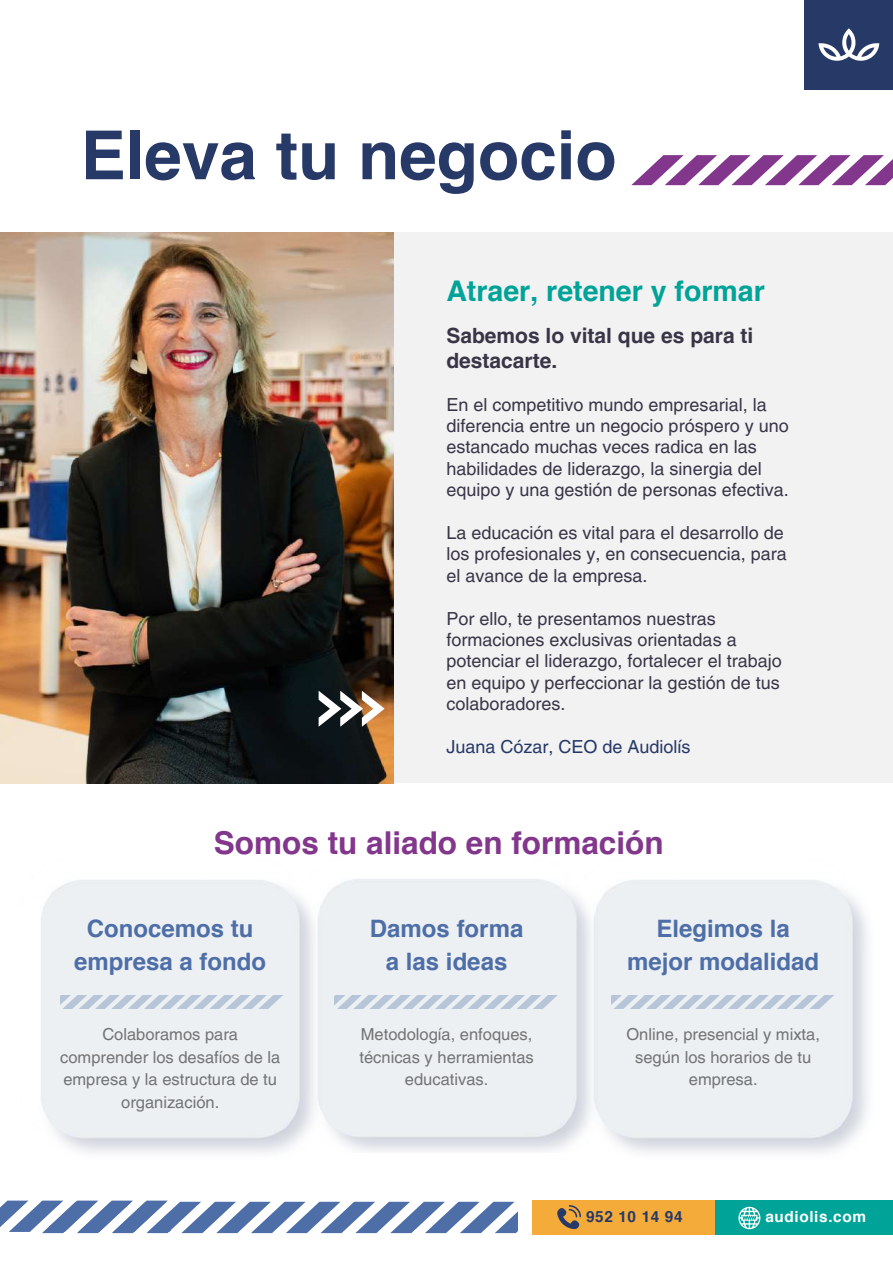
<style>
.page{position:relative;width:893px;height:1264px;background:#fff}
.page>*{position:absolute;margin:0;border:0;box-sizing:border-box;transform-origin:0 0}
.t1{font:700 67.5px "Helvetica";color:#263967}
.t2{font:700 31.5px "Helvetica";color:#82368c}
.t3{font:700 28.5px "Helvetica";color:#00a397}
.t4{font:700 24px/32.7px "Helvetica";color:#4e6ea7;text-align:center}
.t5{font:700 21px/24.8px "Helvetica LT Pro";color:#393547}
.t6{font:18px/21.3px "Helvetica LT Pro";color:#393547}
.t7{font:18px "Helvetica LT Pro";color:#263868}
.t8{font:16.5px/22.5px "Helvetica LT Pro";color:#737373;text-align:center}
.t9{font:700 15.3px "Helvetica";letter-spacing:.04em;color:#fff}
.t10{font:700 15.3px "Helvetica";letter-spacing:.04em;color:#263967}
</style>
<div class="page">
<svg style="left:631px;top:155px;width:261px;height:30px"></svg>
<img style="left:0;top:233px;width:393px;height:550px">
<div style="left:804px;top:0;width:88px;height:89px;background:#263967"></div>
<svg style="left:818px;top:28px;width:61px;height:33px"></svg>
<svg style="left:318px;top:690px;width:66px;height:36px"></svg>
<div style="left:393px;top:233px;width:499px;height:549px;background:#f2f2f2"></div>
<img style="left:599px;top:880px;width:269px;height:273px">
<img style="left:323px;top:879px;width:276px;height:273px">
<img style="left:41px;top:880px;width:282px;height:273px">
<svg style="left:60px;top:995px;width:223px;height:13px;background:#ccd6e3"></svg>
<svg style="left:335px;top:995px;width:223px;height:13px;background:#ccd6e3"></svg>
<svg style="left:611px;top:995px;width:223px;height:13px;background:#ccd6e3"></svg>
<div style="left:532px;top:1199px;width:182px;height:35px;background:#f4ab3a"></div>
<div style="left:714px;top:1199px;width:178px;height:35px;background:#00a397"></div>
<svg style="left:557px;top:1205px;width:23px;height:23px"></svg>
<svg style="left:738px;top:1206px;width:22px;height:23px"></svg>
<svg style="left:0;top:1200px;width:517px;height:33px"></svg>
<h1 class="t1" style="left:81px;top:127px;width:537px">Eleva tu negocio</h1>
<h3 class="t3" style="left:446px;top:278px;width:320px">Atraer, retener y formar</h3>
<p class="t5" style="left:446px;top:325px;width:308px">Sabemos lo vital que es para ti destacarte.</p>
<p class="t6" style="left:446px;top:395px;width:344px">En el competitivo mundo empresarial, la diferencia entre un negocio próspero y uno estancado muchas veces radica en las habilidades de liderazgo, la sinergia del equipo y una gestión de personas efectiva.</p>
<p class="t6" style="left:446px;top:524px;width:342px">La educación es vital para el desarrollo de los profesionales y, en consecuencia, para el avance de la empresa.</p>
<p class="t6" style="left:446px;top:609px;width:337px">Por ello, te presentamos nuestras formaciones exclusivas orientadas a potenciar el liderazgo, fortalecer el trabajo en equipo y perfeccionar la gestión de tus colaboradores.</p>
<p class="t7" style="left:446px;top:740px;width:246px">Juana Cózar, CEO de Audiolís</p>
<h2 class="t2" style="left:214px;top:830px;width:451px">Somos tu aliado en formación</h2>
<h3 class="t4" style="left:74px;top:914px;width:193px">Conocemos tu empresa a fondo</h3>
<p class="t8" style="left:60px;top:1024px;width:221px">Colaboramos para comprender los desafíos de la empresa y la estructura de tu organización.</p>
<h3 class="t4" style="left:370px;top:914px;width:155px">Damos forma a las ideas</h3>
<p class="t8" style="left:359px;top:1024px;width:176px">Metodología, enfoques, técnicas y herramientas educativas.</p>
<h3 class="t4" style="left:627px;top:914px;width:193px">Elegimos la mejor modalidad</h3>
<p class="t8" style="left:626px;top:1024px;width:195px">Online, presencial y mixta, según los horarios de tu empresa.</p>
<p class="t10" style="left:586px;top:1209px;width:98px">952 10 14 94</p>
<p class="t9" style="left:765px;top:1209px;width:102px">audiolis.com</p>
</div>
